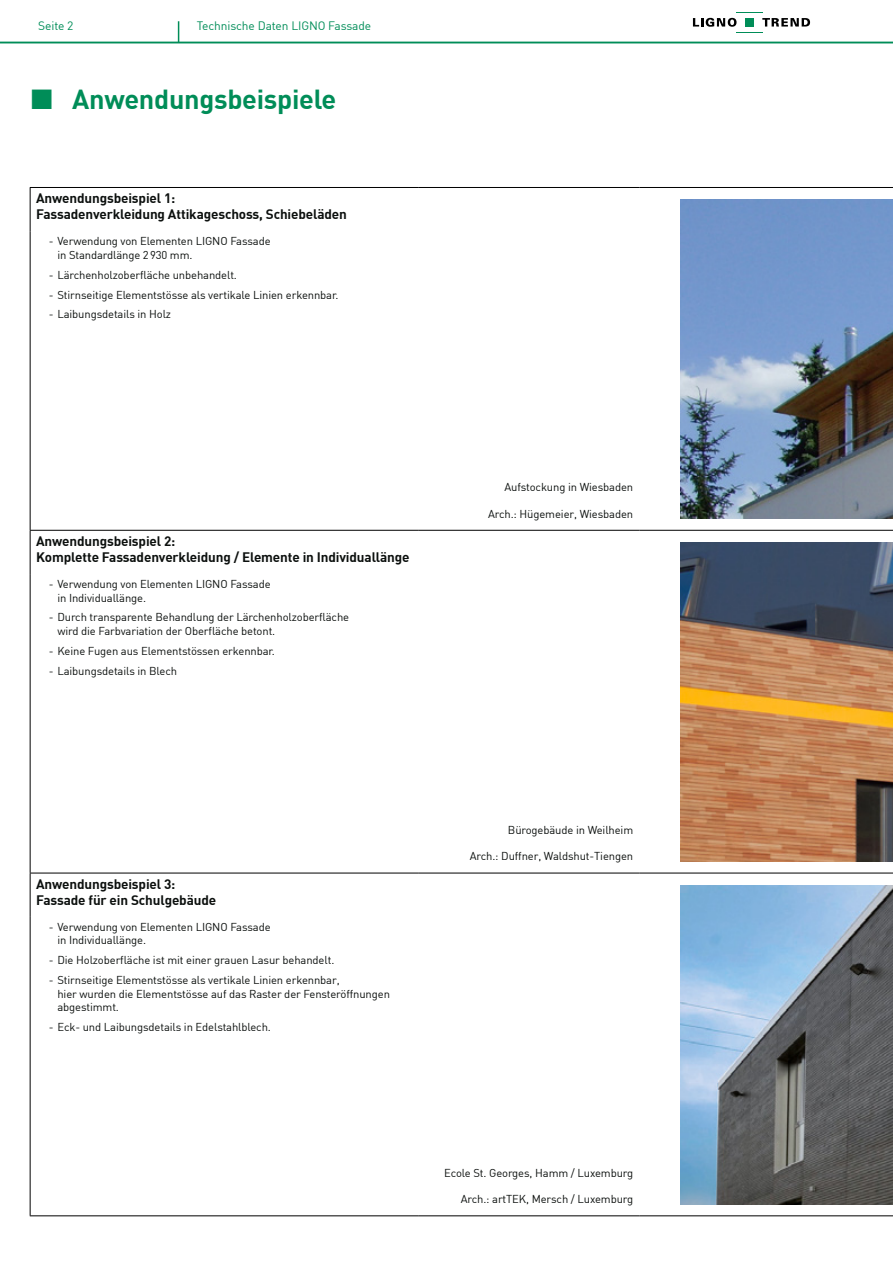
<style>
.page{position:relative;width:893px;height:1263px;background:#fff}
.page>*{position:absolute;margin:0;border:0;box-sizing:border-box;transform-origin:0 0}
.t1{font:700 27px "DIN";letter-spacing:-.01em;color:#008d58}
.t2{font:700 13.5px/16.2px "DIN";letter-spacing:-.01em;color:#0c100e}
.t3{font:12px "DIN";letter-spacing:-.01em;color:#008d58}
.t4{font:11.25px/13.5px "DIN";letter-spacing:-.01em;color:#0c100e}
</style>
<div class="page">
<img style="left:680px;top:542px;width:213px;height:319px">
<img style="left:680px;top:885px;width:213px;height:319px">
<img style="left:680px;top:200px;width:213px;height:319px">
<svg style="left:178px;top:21px;width:1px;height:21px"></svg>
<svg style="left:693px;top:12px;width:117px;height:21px"></svg>
<div style="left:745px;top:18px;width:9px;height:9px;background:#008d58"></div>
<hr style="left:0;top:42px;width:893px;height:1px;background:#008d58">
<hr style="left:30px;top:530px;width:389px;height:1px;background:#000">
<hr style="left:30px;top:873px;width:389px;height:1px;background:#000">
<hr style="left:419px;top:530px;width:220px;height:1px;background:#000">
<hr style="left:419px;top:873px;width:220px;height:1px;background:#000">
<hr style="left:419px;top:1215px;width:220px;height:1px;background:#000">
<hr style="left:30px;top:187px;width:389px;height:1px;background:#000">
<hr style="left:30px;top:188px;width:1px;height:43px;background:#000">
<hr style="left:419px;top:187px;width:220px;height:1px;background:#000">
<hr style="left:639px;top:187px;width:254px;height:1px;background:#000">
<hr style="left:30px;top:231px;width:1px;height:299px;background:#000">
<hr style="left:30px;top:531px;width:1px;height:43px;background:#000">
<hr style="left:639px;top:530px;width:254px;height:1px;background:#000">
<hr style="left:30px;top:574px;width:1px;height:299px;background:#000">
<hr style="left:30px;top:873px;width:1px;height:44px;background:#000">
<hr style="left:639px;top:873px;width:254px;height:1px;background:#000">
<hr style="left:30px;top:917px;width:1px;height:298px;background:#000">
<hr style="left:639px;top:1215px;width:254px;height:1px;background:#000">
<hr style="left:30px;top:1215px;width:389px;height:1px;background:#000">
<p class="t3" style="left:38px;top:18px;width:37px">Seite 2</p>
<p class="t3" style="left:197px;top:18px;width:176px">Technische Daten LIGNO Fassade</p>
<h1 class="t1" style="left:72px;top:81px;width:266px">Anwendungsbeispiele</h1>
<p class="t2" style="left:36px;top:190px;width:312px">Anwendungsbeispiel 1:<br>Fassadenverkleidung Attikageschoss, Schiebeläden</p>
<p class="t4" style="left:57px;top:234px;width:215px;text-indent:-9px">- Verwendung von Elementen LIGNO Fassade in Standardlänge 2930 mm.</p>
<p class="t4" style="left:49px;top:268px;width:190px">- Lärchenholzoberfläche unbehandelt.</p>
<p class="t4" style="left:49px;top:288px;width:291px">- Stirnseitige Elementstösse als vertikale Linien erkennbar.</p>
<p class="t4" style="left:49px;top:307px;width:124px">- Laibungsdetails in Holz</p>
<p class="t2" style="left:36px;top:532px;width:375px">Anwendungsbeispiel 2:<br>Komplette Fassadenverkleidung / Elemente in Individuallänge</p>
<p class="t4" style="left:57px;top:577px;width:215px;text-indent:-9px">- Verwendung von Elementen LIGNO Fassade in Individuallänge.</p>
<p class="t4" style="left:57px;top:610px;width:293px;text-indent:-9px">- Durch transparente Behandlung der Lärchenholzoberfläche wird die Farbvariation der Oberfläche betont.</p>
<p class="t4" style="left:49px;top:644px;width:228px">- Keine Fugen aus Elementstössen erkennbar.</p>
<p class="t4" style="left:49px;top:664px;width:130px">- Laibungsdetails in Blech</p>
<p class="t4" style="left:504px;top:480px;width:130px">Aufstockung in Wiesbaden</p>
<p class="t4" style="left:488px;top:506px;width:147px">Arch.: Hügemeier, Wiesbaden</p>
<p class="t2" style="left:36px;top:875px;width:182px">Anwendungsbeispiel 3:<br>Fassade für ein Schulgebäude</p>
<p class="t4" style="left:57px;top:920px;width:215px;text-indent:-9px">- Verwendung von Elementen LIGNO Fassade in Individuallänge.</p>
<p class="t4" style="left:49px;top:953px;width:287px">- Die Holzoberfläche ist mit einer grauen Lasur behandelt.</p>
<p class="t4" style="left:57px;top:973px;width:334px;text-indent:-9px">- Stirnseitige Elementstösse als vertikale Linien erkennbar,<br>hier wurden die Elementstösse auf das Raster der Fensteröffnungen abgestimmt.</p>
<p class="t4" style="left:49px;top:1020px;width:224px">- Eck- und Laibungsdetails in Edelstahlblech.</p>
<p class="t4" style="left:508px;top:823px;width:127px">Bürogebäude in Weilheim</p>
<p class="t4" style="left:470px;top:849px;width:165px">Arch.: Duffner, Waldshut-Tiengen</p>
<p class="t4" style="left:444px;top:1166px;width:191px">Ecole St. Georges, Hamm / Luxemburg</p>
<p class="t4" style="left:461px;top:1192px;width:174px">Arch.: artTEK, Mersch / Luxemburg</p>
</div>
